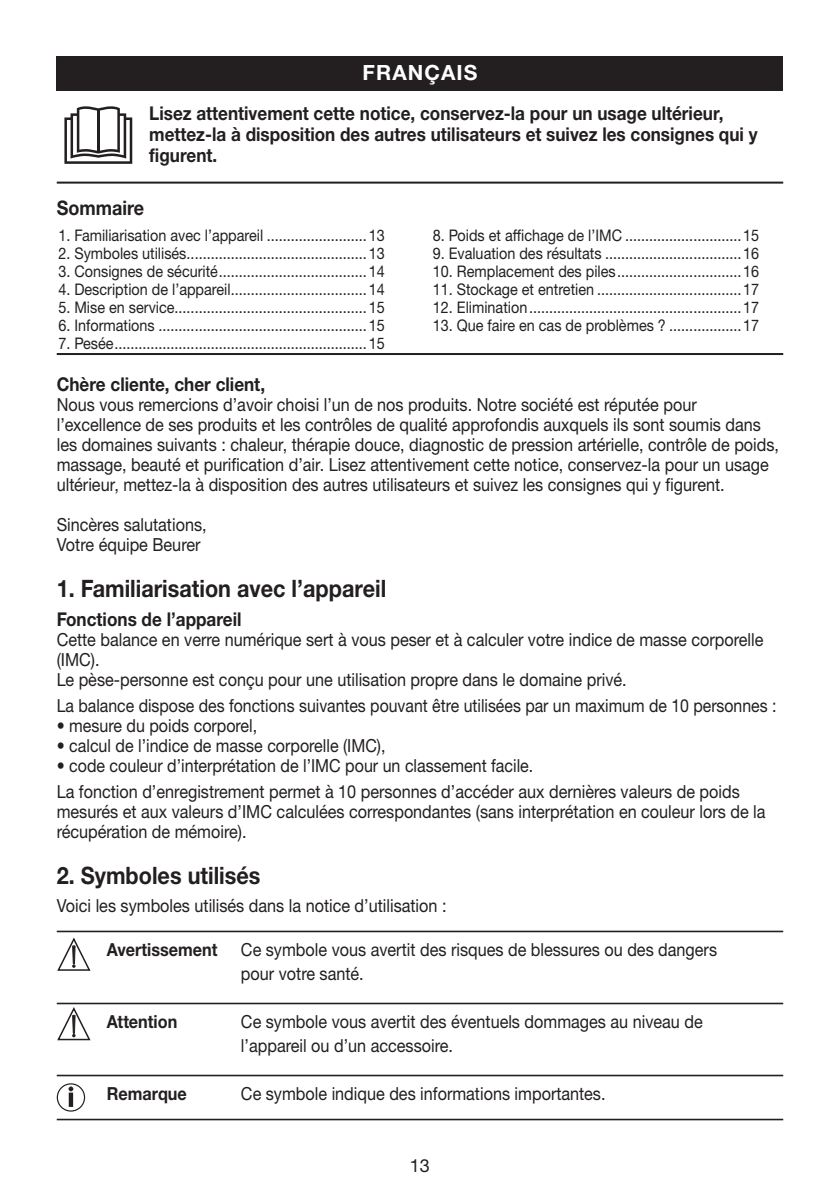
<style>
.page{position:relative;width:840px;height:1191px;background:#fff}
.page>*{position:absolute;margin:0;border:0;box-sizing:border-box;transform-origin:0 0}
.t1{font:700 24px "Helvetica Neue LTW1 G";color:#231f20;scale:.9 1}
.t2{font:700 21px "Helvetica Neue LT Pro";letter-spacing:.05em;color:#fff}
.t3{font:700 20px "Helvetica Neue LTW1 G";color:#231f20;scale:.9 1}
.t4{font:700 19px/21px "Helvetica Neue LTW1 G";color:#231f20;scale:.9 1}
.t5{font:18px/20px "Helvetica Neue LTW1 G";color:#231f20;scale:.9 1}
.t6{font:18px/25.6px "Helvetica Neue LTW1 G";color:#231f20;scale:.89 1}
.t7{font:18px "Helvetica Neue LTW1 G";color:#231f20;scale:.88 1}
.t8{font:700 18px "Helvetica Neue LTW1 G";color:#231f20;scale:.9 1}
.t9{font:18px "Helvetica Neue LTW1 G";color:#231f20}
.t10{font:16px "Helvetica Neue LTW1 G";color:#231f20;scale:.9 1}
</style>
<div class="page">
<hr style="left:57px;top:930px;width:725px;height:2px;background:#231f20">
<svg style="left:57px;top:937px;width:34px;height:34px"></svg>
<hr style="left:57px;top:1002px;width:725px;height:2px;background:#231f20">
<svg style="left:57px;top:1007px;width:34px;height:33px"></svg>
<hr style="left:57px;top:1074px;width:725px;height:2px;background:#231f20">
<div style="left:57px;top:1083px;width:28px;height:28px;border:1px solid #231f20;border-radius:50%"></div>
<div style="left:69px;top:1092px;width:4px;height:15px;border:2px solid #231f20"></div>
<svg style="left:68px;top:1086px;width:5px;height:20px"></svg>
<hr style="left:57px;top:1118px;width:725px;height:2px;background:#231f20">
<div style="left:57px;top:57px;width:725px;height:34px;background:#231f20"></div>
<hr style="left:57px;top:353px;width:725px;height:2px;background:#231f20">
<hr style="left:57px;top:182px;width:725px;height:2px;background:#231f20">
<svg style="left:64px;top:106px;width:68px;height:58px"></svg>
<hr style="left:97px;top:110px;width:2px;height:42px;background:#231f20">
<p class="t2" style="left:362px;top:60px;width:116px">FRANÇAIS</p>
<p class="t4" style="left:149px;top:103px;width:677px">Lisez attentivement cette notice, conservez-la pour un usage ultérieur, mettez-la à disposition des autres utilisateurs et suivez les consignes qui y figurent.</p>
<p class="t3" style="left:57px;top:195px;width:99px">Sommaire</p>
<p class="t10" style="left:58px;top:226px;width:364px">1. Familiarisation avec l’appareil .........................13</p>
<p class="t10" style="left:58px;top:244px;width:364px">2. Symboles utilisés.............................................13</p>
<p class="t10" style="left:58px;top:262px;width:364px">3. Consignes de sécurité.....................................14</p>
<p class="t10" style="left:58px;top:280px;width:364px">4. Description de l’appareil..................................14</p>
<p class="t10" style="left:58px;top:298px;width:364px">5. Mise en service................................................15</p>
<p class="t10" style="left:58px;top:316px;width:364px">6. Informations ....................................................15</p>
<p class="t10" style="left:58px;top:334px;width:364px">7. Pesée...............................................................15</p>
<p class="t10" style="left:432px;top:226px;width:364px">8. Poids et affichage de l’IMC .............................15</p>
<p class="t10" style="left:432px;top:244px;width:364px">9. Evaluation des résultats ..................................16</p>
<p class="t10" style="left:432px;top:262px;width:364px">10. Remplacement des piles...............................16</p>
<p class="t10" style="left:432px;top:280px;width:364px">11. Stockage et entretien ....................................17</p>
<p class="t10" style="left:432px;top:298px;width:364px">12. Elimination.....................................................17</p>
<p class="t10" style="left:432px;top:316px;width:364px">13. Que faire en cas de problèmes ? ..................17</p>
<p class="t4" style="left:57px;top:373px;width:233px">Chère cliente, cher client,</p>
<p class="t5" style="left:57px;top:394px;width:803px">Nous vous remercions d’avoir choisi l’un de nos produits. Notre société est réputée pour l’excellence de ses produits et les contrôles de qualité approfondis auxquels ils sont soumis dans les domaines suivants : chaleur, thérapie douce, diagnostic de pression artérielle, contrôle de poids, massage, beauté et purification d’air. Lisez attentivement cette notice, conservez-la pour un usage ultérieur, mettez-la à disposition des autres utilisateurs et suivez les consignes qui y figurent.</p>
<p class="t5" style="left:57px;top:514px;width:168px">Sincères salutations,<br>Votre équipe Beurer</p>
<h1 class="t1" style="left:57px;top:573px;width:367px">1. Familiarisation avec l’appareil</h1>
<p class="t4" style="left:57px;top:609px;width:207px">Fonctions de l’appareil</p>
<p class="t5" style="left:57px;top:630px;width:786px">Cette balance en verre numérique sert à vous peser et à calculer votre indice de masse corporelle (IMC).<br>Le pèse-personne est conçu pour une utilisation propre dans le domaine privé.</p>
<p class="t7" style="left:57px;top:694px;width:819px">La balance dispose des fonctions suivantes pouvant être utilisées par un maximum de 10 personnes :</p>
<p class="t6" style="left:57px;top:712px;width:227px">• mesure du poids corporel,</p>
<p class="t6" style="left:57px;top:732px;width:371px">• calcul de l’indice de masse corporelle (IMC),</p>
<p class="t6" style="left:57px;top:752px;width:768px">• code couleur d’interprétation de l’IMC pour un classement facile.<br>La fonction d’enregistrement permet à 10 personnes d’accéder aux dernières valeurs de poids</p>
<p class="t5" style="left:57px;top:801px;width:788px">mesurés et aux valeurs d’IMC calculées correspondantes (sans interprétation en couleur lors de la récupération de mémoire).</p>
<h1 class="t1" style="left:57px;top:860px;width:228px">2. Symboles utilisés</h1>
<p class="t5" style="left:57px;top:895px;width:434px">Voici les symboles utilisés dans la notice d’utilisation :</p>
<p class="t8" style="left:107px;top:938px;width:124px">Avertissement</p>
<p class="t5" style="left:241px;top:937px;width:530px;line-height:24px">Ce symbole vous avertit des risques de blessures ou des dangers pour votre santé.</p>
<p class="t8" style="left:107px;top:1010px;width:80px">Attention</p>
<p class="t5" style="left:241px;top:1009px;width:514px;line-height:24px">Ce symbole vous avertit des éventuels dommages au niveau de l’appareil ou d’un accessoire.</p>
<p class="t8" style="left:107px;top:1082px;width:90px">Remarque</p>
<p class="t5" style="left:241px;top:1083px;width:406px">Ce symbole indique des informations importantes.</p>
<p class="t9" style="left:410px;top:1154px;width:22px">13</p>
</div>
